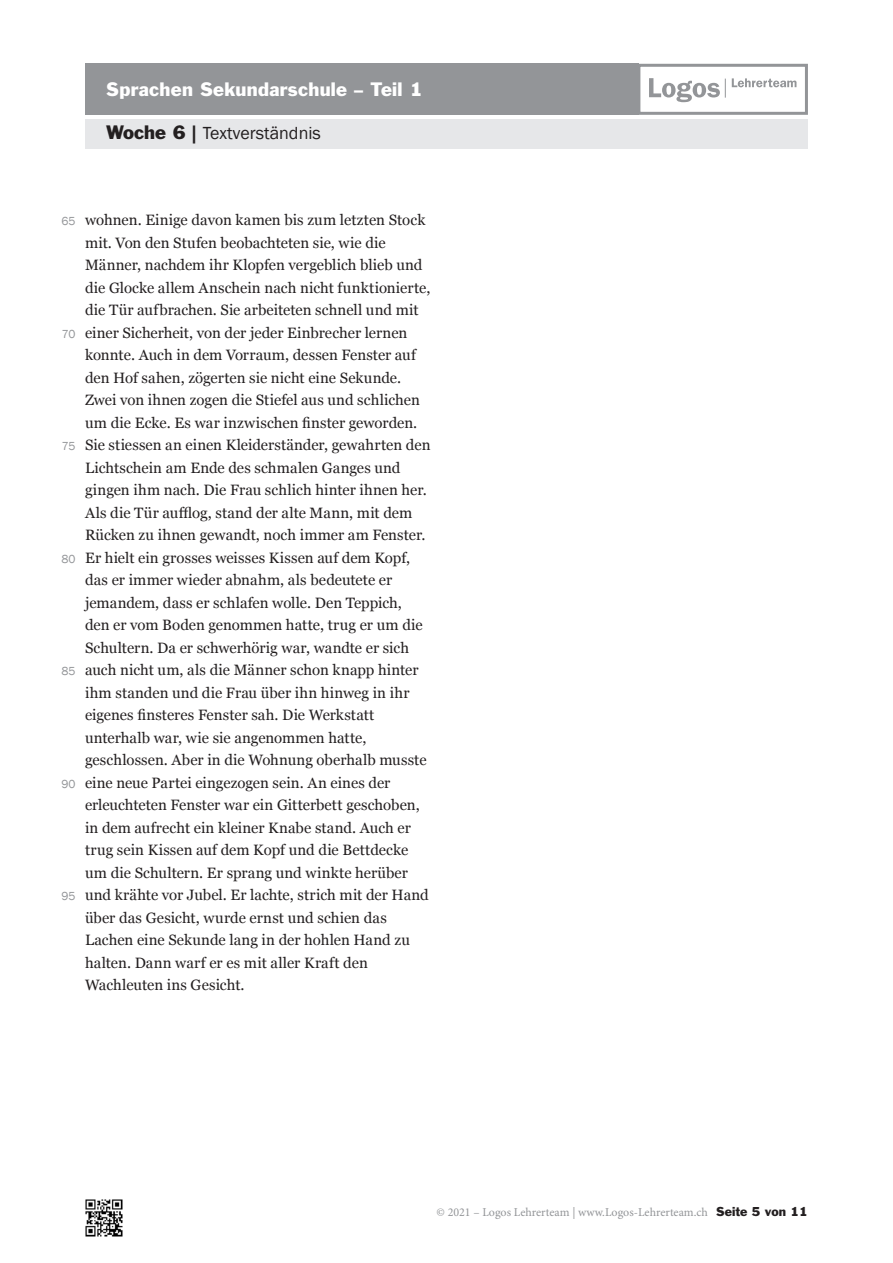
<style>
.page{position:relative;width:893px;height:1263px;background:#fff}
.page>*{position:absolute;margin:0;border:0;box-sizing:border-box;transform-origin:0 0}
.t1{font:18px "Franklin Gothic Std";letter-spacing:.015em;color:#fff}
.t2{font:18px "Franklin Gothic";color:#231f20}
.Lesetext{font:15px/22.5px "Georgia";color:#231f20}
.t3{font:12px "Minion Pro";color:#939598}
.Zeilennummerierung{font:12px "Franklin Gothic";letter-spacing:.015em;color:#939598}
.s1{font-family:"Franklin Gothic Std"}
.s2{font-family:"Franklin Gothic Std";color:#231f20}
</style>
<div class="page">
<img style="left:85px;top:1199px;width:37px;height:37px">
<div style="left:85px;top:119px;width:723px;height:30px;background:#e6e7e9"></div>
<div style="left:85px;top:64px;width:554px;height:51px;background:#939598"></div>
<svg style="left:649px;top:78px;width:77px;height:24px"></svg>
<svg style="left:732px;top:78px;width:65px;height:9px"></svg>
<div style="left:637px;top:64px;width:171px;height:51px;border:3px solid #939598"></div>
<p class="t1" style="left:106px;top:78px;width:318px">Sprachen Sekundarschule – Teil 1</p>
<p class="t2" style="left:106px;top:122px;width:216px"><span class="s1">Woche 6 |</span> Textverständnis</p>
<p class="Zeilennummerierung" style="left:61px;top:214px;width:16px">65</p>
<p class="Zeilennummerierung" style="left:62px;top:326px;width:15px">70</p>
<p class="Zeilennummerierung" style="left:62px;top:439px;width:15px">75</p>
<p class="Zeilennummerierung" style="left:61px;top:551px;width:16px">80</p>
<p class="Zeilennummerierung" style="left:61px;top:664px;width:16px">85</p>
<p class="Zeilennummerierung" style="left:61px;top:776px;width:16px">90</p>
<p class="Zeilennummerierung" style="left:61px;top:889px;width:16px">95</p>
<p class="Lesetext" style="left:85px;top:208px;width:347px">wohnen. Einige davon kamen bis zum letzten Stock mit. Von den Stufen beobachteten sie, wie die Männer, nachdem ihr Klopfen vergeblich blieb und die Glocke allem Anschein nach nicht funktionierte, die Tür aufbrachen. Sie arbeiteten schnell und mit einer Sicherheit, von der jeder Einbrecher lernen konnte. Auch in dem Vorraum, dessen Fenster auf den Hof sahen, zögerten sie nicht eine Sekunde.<br>Zwei von ihnen zogen die Stiefel aus und schlichen um die Ecke. Es war inzwischen finster geworden.<br>Sie stiessen an einen Kleiderständer, gewahrten den</p>
<p class="Lesetext" style="left:85px;top:456px;width:317px">Lichtschein am Ende des schmalen Ganges und</p>
<p class="Lesetext" style="left:85px;top:478px;width:343px">gingen ihm nach. Die Frau schlich hinter ihnen her.</p>
<p class="Lesetext" style="left:85px;top:501px;width:329px">Als die Tür aufflog, stand der alte Mann, mit dem</p>
<p class="Lesetext" style="left:85px;top:523px;width:342px">Rücken zu ihnen gewandt, noch immer am Fenster.</p>
<p class="Lesetext" style="left:85px;top:546px;width:327px">Er hielt ein grosses weisses Kissen auf dem Kopf,</p>
<p class="Lesetext" style="left:85px;top:568px;width:309px">das er immer wieder abnahm, als bedeutete er</p>
<p class="Lesetext" style="left:85px;top:591px;width:318px">jemandem, dass er schlafen wolle. Den Teppich,</p>
<p class="Lesetext" style="left:85px;top:613px;width:339px">den er vom Boden genommen hatte, trug er um die</p>
<p class="Lesetext" style="left:85px;top:636px;width:326px">Schultern. Da er schwerhörig war, wandte er sich</p>
<p class="Lesetext" style="left:85px;top:658px;width:335px">auch nicht um, als die Männer schon knapp hinter</p>
<p class="Lesetext" style="left:85px;top:681px;width:326px">ihm standen und die Frau über ihn hinweg in ihr</p>
<p class="Lesetext" style="left:85px;top:703px;width:291px">eigenes finsteres Fenster sah. Die Werkstatt</p>
<p class="Lesetext" style="left:85px;top:726px;width:283px">unterhalb war, wie sie angenommen hatte,</p>
<p class="Lesetext" style="left:85px;top:748px;width:343px">geschlossen. Aber in die Wohnung oberhalb musste eine neue Partei eingezogen sein. An eines der erleuchteten Fenster war ein Gitterbett geschoben, in dem aufrecht ein kleiner Knabe stand. Auch er trug sein Kissen auf dem Kopf und die Bettdecke</p>
<p class="Lesetext" style="left:85px;top:861px;width:345px">um die Schultern. Er sprang und winkte herüber und krähte vor Jubel. Er lachte, strich mit der Hand über das Gesicht, wurde ernst und schien das Lachen eine Sekunde lang in der hohlen Hand zu halten. Dann warf er es mit aller Kraft den Wachleuten ins Gesicht.</p>
<p class="t3" style="left:437px;top:1203px;width:373px">© 2021 – Logos Lehrerteam | www.Logos-Lehrerteam.ch <span class="s2">Seite 5 von 11</span></p>
</div>
